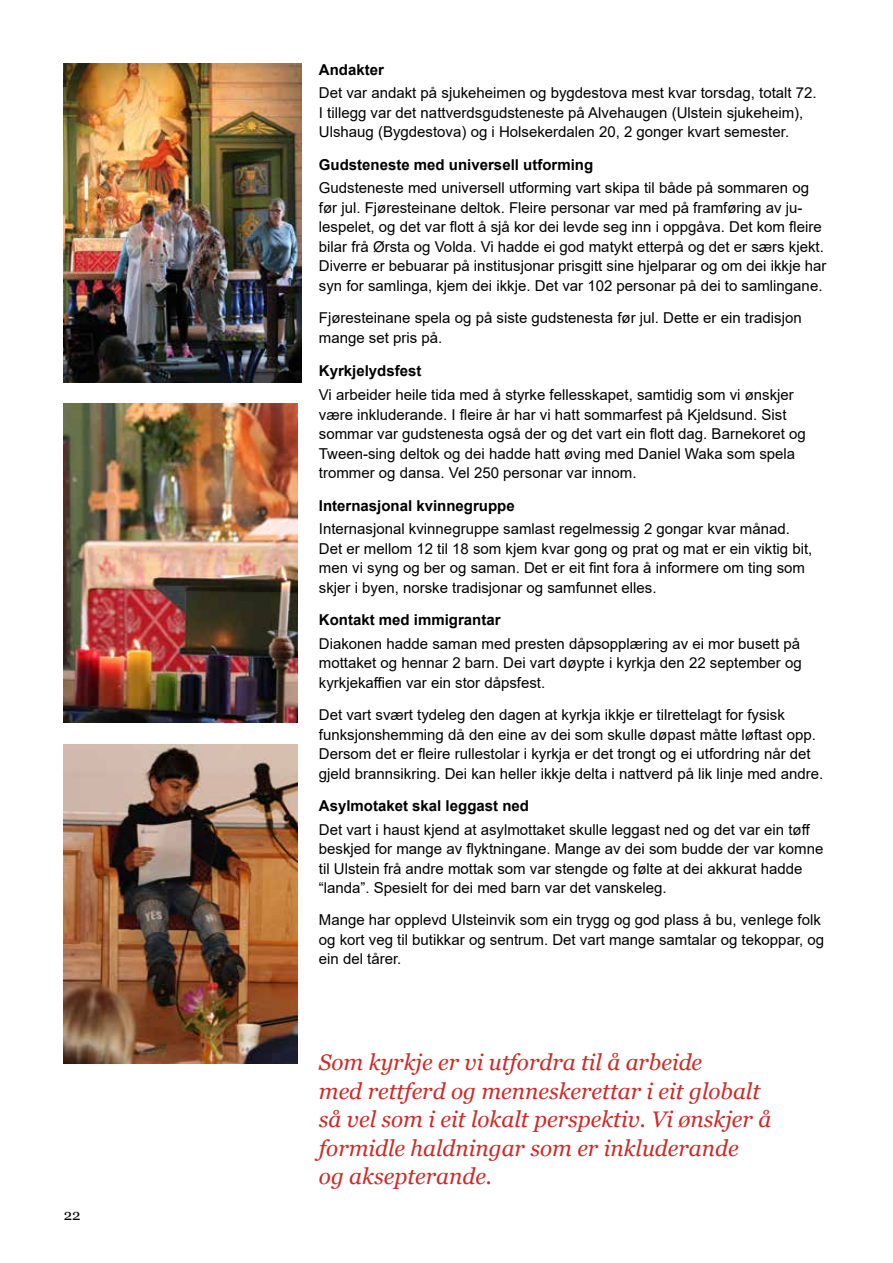
<style>
.page{position:relative;width:893px;height:1263px;background:#fff}
.page>*{position:absolute;margin:0;border:0;box-sizing:border-box;transform-origin:0 0}
.t1{font:italic 22.5px/28.5px "Georgia";color:#cf2a27}
.t2{font:15px/19.5px "Arial";color:#000}
.t3{font:700 15px "Arial";color:#000}
.t4{font:15px "Georgia";color:#000}
</style>
<div class="page">
<img style="left:64px;top:64px;width:238px;height:319px">
<img style="left:64px;top:404px;width:234px;height:319px">
<img style="left:64px;top:744px;width:234px;height:319px">
<p class="t4" style="left:64px;top:1206px;width:18px">22</p>
<p class="t3" style="left:319px;top:59px;width:67px">Andakter</p>
<p class="t2" style="left:319px;top:83px;width:499px">Det var andakt på sjukeheimen og bygdestova mest kvar torsdag, totalt 72.<br>I tillegg var det nattverdsgudsteneste på Alvehaugen (Ulstein sjukeheim),<br>Ulshaug (Bygdestova) og i Holsekerdalen 20, 2 gonger kvart semester.</p>
<p class="t3" style="left:319px;top:154px;width:276px">Gudsteneste med universell utforming</p>
<p class="t2" style="left:319px;top:178px;width:509px">Gudsteneste med universell utforming vart skipa til både på sommaren og før jul. Fjøresteinane deltok. Fleire personar var med på framføring av ju&shy;lespelet, og det var flott å sjå kor dei levde seg inn i oppgåva. Det kom fleire bilar frå Ørsta og Volda. Vi hadde ei god matykt etterpå og det er særs kjekt.<br>Diverre er bebuarar på institusjonar prisgitt sine hjelparar og om dei ikkje har syn for samlinga, kjem dei ikkje. Det var 102 personar på dei to samlingane.</p>
<p class="t2" style="left:319px;top:308px;width:484px">Fjøresteinane spela og på siste gudstenesta før jul. Dette er ein tradisjon mange set pris på.</p>
<p class="t3" style="left:319px;top:361px;width:104px">Kyrkjelydsfest</p>
<p class="t2" style="left:319px;top:385px;width:488px">Vi arbeider heile tida med å styrke fellesskapet, samtidig som vi ønskjer være inkluderande. I fleire år har vi hatt sommarfest på Kjeldsund. Sist sommar var gudstenesta også der og det vart ein flott dag. Barnekoret og Tween-sing deltok og dei hadde hatt øving med Daniel Waka som spela trommer og dansa. Vel 250 personar var innom.</p>
<p class="t3" style="left:319px;top:495px;width:197px">Internasjonal kvinnegruppe</p>
<p class="t2" style="left:319px;top:519px;width:495px">Internasjonal kvinnegruppe samlast regelmessig 2 gongar kvar månad.<br>Det er mellom 12 til 18 som kjem kvar gong og prat og mat er ein viktig bit, men vi syng og ber og saman. Det er eit fint fora å informere om ting som skjer i byen, norske tradisjonar og samfunnet elles.</p>
<p class="t3" style="left:319px;top:609px;width:183px">Kontakt med immigrantar</p>
<p class="t2" style="left:319px;top:634px;width:484px;text-align:justify">Diakonen hadde saman med presten dåpsopplæring av ei mor busett på mottaket og hennar 2 barn. Dei vart døypte i kyrkja den 22 september og kyrkjekaffien var ein stor dåpsfest.</p>
<p class="t2" style="left:319px;top:705px;width:506px">Det vart svært tydeleg den dagen at kyrkja ikkje er tilrettelagt for fysisk funksjonshemming då den eine av dei som skulle døpast måtte løftast opp.<br>Dersom det er fleire rullestolar i kyrkja er det trongt og ei utfordring når det gjeld brannsikring. Dei kan heller ikkje delta i nattverd på lik linje med andre.</p>
<p class="t3" style="left:319px;top:795px;width:212px">Asylmotaket skal leggast ned</p>
<p class="t2" style="left:319px;top:819px;width:506px">Det vart i haust kjend at asylmottaket skulle leggast ned og det var ein tøff beskjed for mange av flyktningane. Mange av dei som budde der var komne til Ulstein frå andre mottak som var stengde og følte at dei akkurat hadde “landa”. Spesielt for dei med barn var det vanskeleg.</p>
<p class="t2" style="left:319px;top:910px;width:507px">Mange har opplevd Ulsteinvik som ein trygg og god plass å bu, venlege folk og kort veg til butikkar og sentrum. Det vart mange samtalar og tekoppar, og ein del tårer.</p>
<h1 class="t1" style="left:319px;top:1048px;width:454px">Som kyrkje er vi utfordra til å arbeide<br>med rettferd og menneskerettar i eit globalt så vel som i eit lokalt perspektiv. Vi ønskjer å formidle haldningar som er inkluderande<br>og aksepterande.</h1>
</div>
